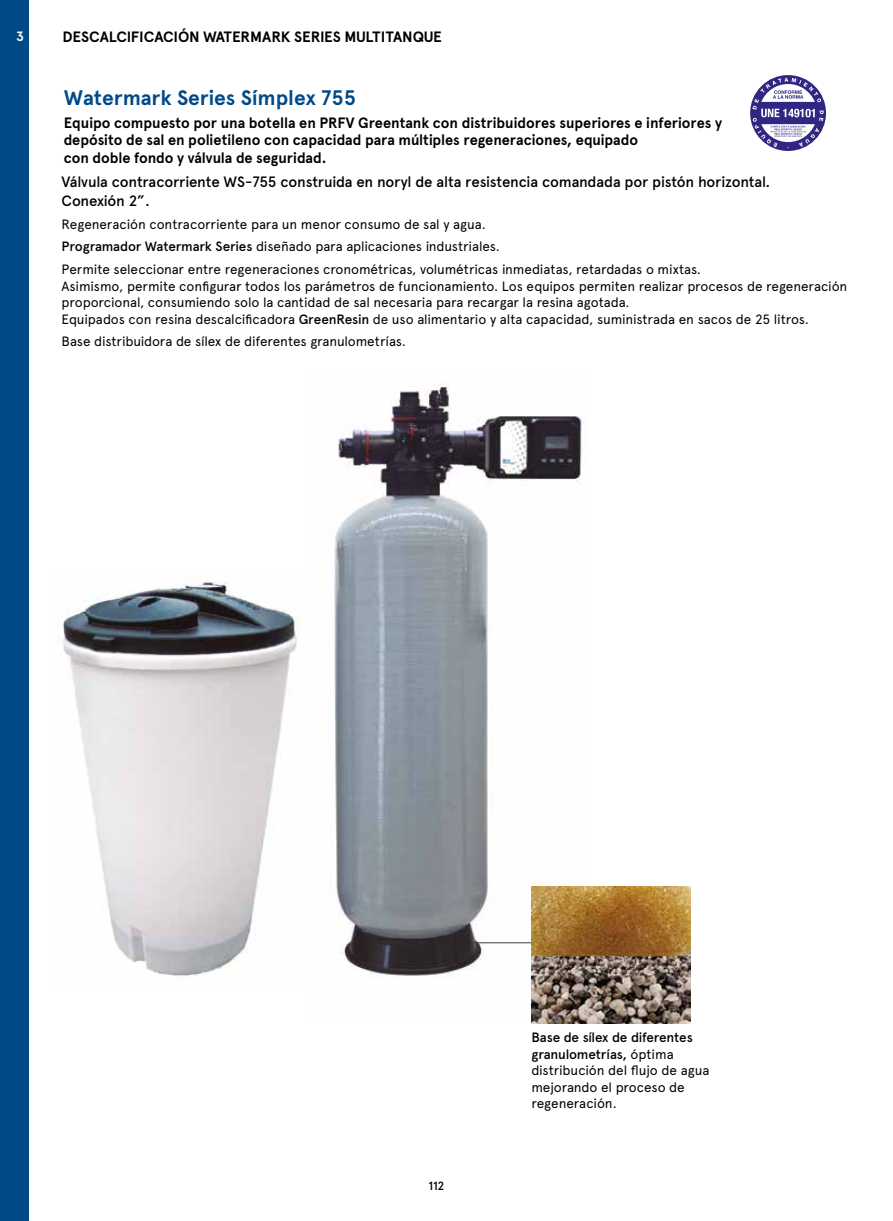
<style>
.page{position:relative;width:893px;height:1221px;background:#fff}
.page>*{position:absolute;margin:0;border:0;box-sizing:border-box;transform-origin:0 0}
.t1{font:700 21px "Apercu Pro";color:#004987}
.t2{font:700 15px/17.7px "Apercu Pro";color:#000}
.t3{font:500 15px/19.5px "Apercu Pro";letter-spacing:-.015em;color:#000}
.t4{font:13.5px/16.5px "Apercu Pro";letter-spacing:-.01em;color:#000}
.t5{font:700 13.5px "Apercu Pro";color:#fff}
.t6{font:500 12px "Apercu Pro";color:#000}
.s1{font-weight:500}
</style>
<div class="page">
<div style="left:0;top:0;width:28px;height:1220px;background:#004987"></div>
<img style="left:334px;top:385px;width:253px;height:634px">
<hr style="left:473px;top:942px;width:58px;height:1px;background:#3c3c3b">
<img style="left:532px;top:886px;width:159px;height:137px">
<svg style="left:750px;top:75px;width:76px;height:76px"></svg>
<img style="left:58px;top:581px;width:240px;height:395px">
<p class="t5" style="left:16px;top:26px;width:9px">3</p>
<p class="t2" style="left:63px;top:27px;width:381px">DESCALCIFICACIÓN WATERMARK SERIES MULTITANQUE</p>
<h1 class="t1" style="left:64px;top:82px;width:294px">Watermark Series Símplex 755</h1>
<p class="t2" style="left:64px;top:113px;width:660px">Equipo compuesto por una botella en PRFV Greentank con distribuidores superiores e inferiores y depósito de sal en polietileno con capacidad para múltiples regeneraciones, equipado<br>con doble fondo y válvula de seguridad.</p>
<p class="t3" style="left:62px;top:171px;width:710px">Válvula contracorriente WS-755 construida en noryl de alta resistencia comandada por pistón horizontal.<br>Conexión 2”.</p>
<p class="t4" style="left:62px;top:212px;width:641px;line-height:22.5px">Regeneración contracorriente para un menor consumo de sal y agua.<br><span class="s1">Programador Watermark Series</span> diseñado para aplicaciones industriales.<br>Permite seleccionar entre regeneraciones cronométricas, volumétricas inmediatas, retardadas o mixtas.</p>
<p class="t4" style="left:62px;top:277px;width:787px">Asimismo, permite configurar todos los parámetros de funcionamiento. Los equipos permiten realizar procesos de regeneración proporcional, consumiendo solo la cantidad de sal necesaria para recargar la resina agotada.<br>Equipados con resina descalcificadora <span class="s1">GreenResin</span> de uso alimentario y alta capacidad, suministrada en sacos de 25 litros.</p>
<p class="t4" style="left:62px;top:332px;width:346px">Base distribuidora de sílex de diferentes granulometrías.</p>
<p class="t6" style="left:428px;top:1176px;width:17px">112</p>
<p class="t4" style="left:531px;top:1028px;width:179px"><span class="s1">Base de sílex de diferentes granulometrías,</span> óptima distribución del flujo de agua mejorando el proceso de regeneración.</p>
</div>
